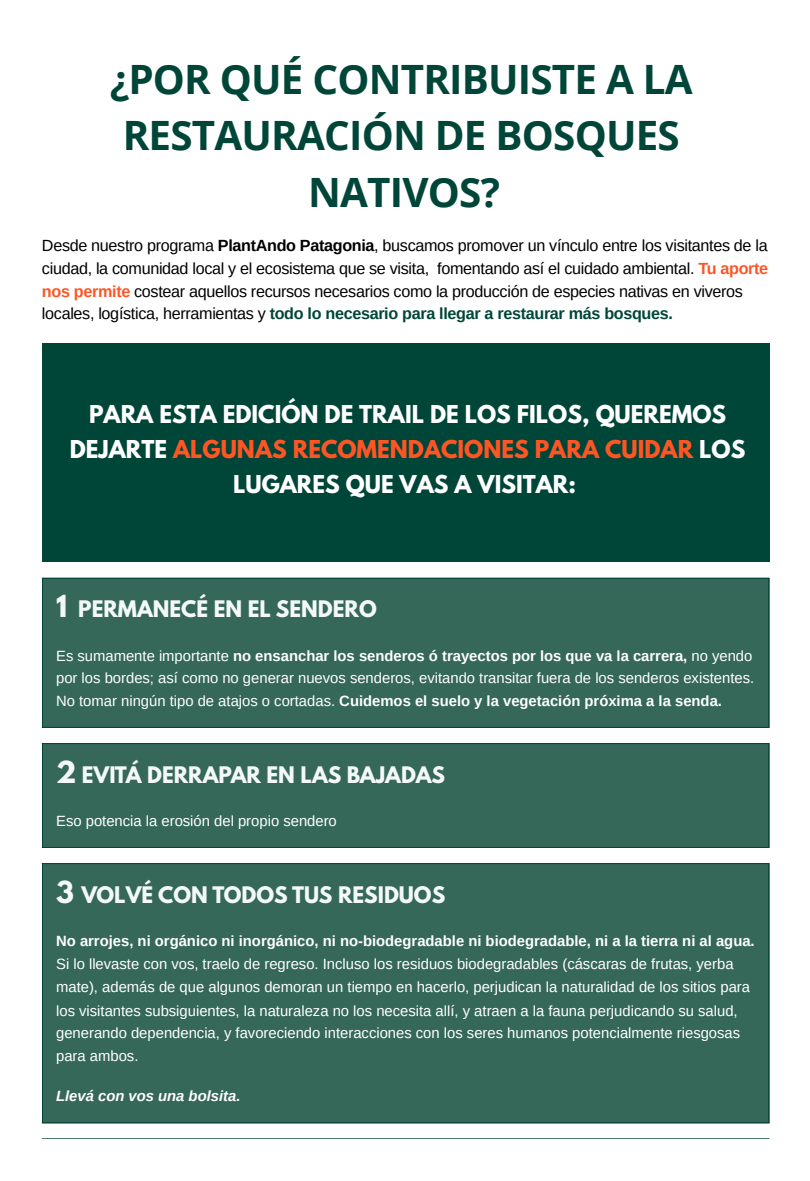
<style>
.page{position:relative;width:810px;height:1181px;background:#fff}
.page>*{position:absolute;margin:0;border:0;box-sizing:border-box;transform-origin:0 0}
.t1{font:700 40.35px/56.6px "Open Sans";letter-spacing:-.02em;color:#004638;text-align:center}
.t2{font:700 21.75px/35px "League Spartan";color:#fff;text-align:center}
.t3{font:700 20.25px "League Spartan";color:#f4f8f9}
.t4{font:16.2px/22.5px "Arimo";letter-spacing:-.02em;color:#000}
.t5{font:14.85px/23.1px "Arimo";color:#fff;text-align:justify}
.t6{font:italic 700 14.85px "Arimo";color:#fff}
.s1{font-weight:700}
.s2{font-weight:700;color:#fd5524}
.s3{font-weight:700;color:#004638}
.s4{color:#fd5524}
.s5{font-size:27px}
</style>
<div class="page">
<div style="left:42px;top:343px;width:727px;height:218px;background:#004638"></div>
<div style="left:42px;top:579px;width:727px;height:545px;background:#356859"></div>
<hr style="left:42px;top:579px;width:1px;height:148px;background:#004638">
<hr style="left:768px;top:579px;width:1px;height:148px;background:#004638">
<hr style="left:42px;top:578px;width:727px;height:1px;background:#004638">
<hr style="left:42px;top:727px;width:727px;height:1px;background:#004638">
<hr style="left:42px;top:744px;width:1px;height:103px;background:#004638">
<hr style="left:768px;top:744px;width:1px;height:103px;background:#004638">
<hr style="left:42px;top:743px;width:727px;height:1px;background:#004638">
<hr style="left:42px;top:847px;width:727px;height:1px;background:#004638">
<hr style="left:42px;top:864px;width:1px;height:258px;background:#004638">
<hr style="left:768px;top:864px;width:1px;height:258px;background:#004638">
<hr style="left:42px;top:863px;width:727px;height:1px;background:#004638">
<hr style="left:42px;top:1122px;width:727px;height:1px;background:#004638">
<hr style="left:42px;top:1138px;width:727px;height:1px;background:#004638">
<hr style="left:42px;top:1180px;width:727px;height:1px;background:#004638">
<p class="t1" style="left:110px;top:50px;width:584px">¿POR QUÉ CONTRIBUISTE A LA<br>RESTAURACIÓN DE BOSQUES<br>NATIVOS?</p>
<p class="t4" style="left:42px;top:234px;width:728px">Desde nuestro programa <span class="s1">PlantAndo Patagonia</span>, buscamos promover un vínculo entre los visitantes de la ciudad, la comunidad local y el ecosistema que se visita, fomentando así el cuidado ambiental. <span class="s2">Tu aporte nos permite</span> costear aquellos recursos necesarios como la producción de especies nativas en viveros locales, logística, herramientas y <span class="s3">todo lo necesario para llegar a restaurar más bosques.</span></p>
<p class="t2" style="left:70px;top:400px;width:677px">PARA ESTA EDICIÓN DE TRAIL DE LOS FILOS, QUEREMOS<br>DEJARTE <span class="s4">ALGUNAS RECOMENDACIONES PARA CUIDAR</span> LOS<br>LUGARES QUE VAS A VISITAR:</p>
<p class="t3" style="left:56px;top:599px;width:322px"><span class="s5">1</span> PERMANECÉ EN EL SENDERO</p>
<p class="t5" style="left:56px;top:644px;width:700px">Es sumamente importante <span class="s1">no ensanchar los senderos ó trayectos por los que va la carrera,</span> no yendo por los bordes; así como no generar nuevos senderos, evitando transitar fuera de los senderos existentes.<br>No tomar ningún tipo de atajos o cortadas. <span class="s1">Cuidemos el suelo y la vegetación próxima a la senda.</span></p>
<p class="t3" style="left:56px;top:764px;width:390px"><span class="s5">2</span> EVITÁ DERRAPAR EN LAS BAJADAS</p>
<p class="t5" style="left:56px;top:809px;width:282px">Eso potencia la erosión del propio sendero</p>
<p class="t3" style="left:56px;top:884px;width:391px"><span class="s5">3</span> VOLVÉ CON TODOS TUS RESIDUOS</p>
<p class="t5" style="left:56px;top:929px;width:700px;text-align:left"><span class="s1">No arrojes, ni orgánico ni inorgánico, ni no-biodegradable ni biodegradable, ni a la tierra ni al agua.<br></span>Si lo llevaste con vos, traelo de regreso. Incluso los residuos biodegradables (cáscaras de frutas, yerba mate), además de que algunos demoran un tiempo en hacerlo, perjudican la naturalidad de los sitios para los visitantes subsiguientes, la naturaleza no los necesita allí, y atraen a la fauna perjudicando su salud, generando dependencia, y favoreciendo interacciones con los seres humanos potencialmente riesgosas para ambos.</p>
<p class="t6" style="left:56px;top:1087px;width:186px">Llevá con vos una bolsita.</p>
</div>
